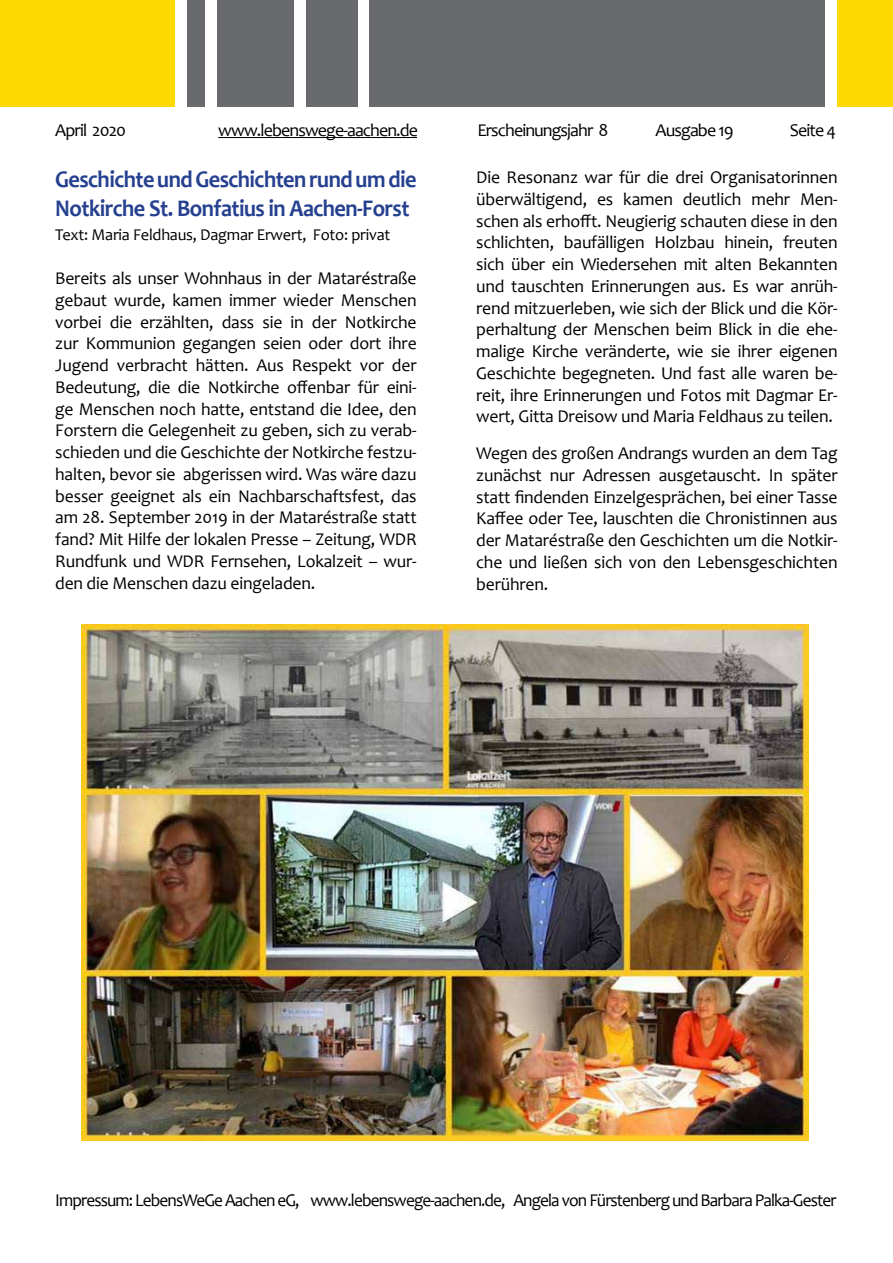
<style>
.page{position:relative;width:893px;height:1263px;background:#fff}
.page>*{position:absolute;margin:0;border:0;box-sizing:border-box;transform-origin:0 0}
.t1{font:700 24px/28.5px "Candara";letter-spacing:-.025em;color:#25408f;scale:.93 1}
.t2{font:18px/21.8px "Candara";letter-spacing:-.05em;color:#000;text-align:justify}
.t3{font:18px "Candara";letter-spacing:-.05em;color:#000;scale:.96 1}
.t4{font:16.5px "Candara";letter-spacing:-.015em;color:#000}
</style>
<div class="page">
<div style="left:370px;top:0;width:455px;height:106px;background:#696a6d"></div>
<div style="left:838px;top:0;width:55px;height:106px;background:#ffda00"></div>
<div style="left:306px;top:0;width:51px;height:106px;background:#696a6d"></div>
<div style="left:217px;top:0;width:76px;height:106px;background:#696a6d"></div>
<div style="left:187px;top:0;width:17px;height:106px;background:#696a6d"></div>
<div style="left:0;top:0;width:174px;height:106px;background:#ffda00"></div>
<img style="left:82px;top:624px;width:726px;height:516px">
<hr style="left:218px;top:137px;width:199px;height:1px;background:#000">
<p class="t2" style="left:55px;top:119px;width:72px">April 2020</p>
<p class="t2" style="left:218px;top:119px;width:201px">www.lebenswege-aachen.de</p>
<p class="t2" style="left:477px;top:119px;width:133px">Erscheinungsjahr 8</p>
<p class="t2" style="left:656px;top:119px;width:80px">Ausgabe 19</p>
<p class="t2" style="left:790px;top:119px;width:48px">Seite 4</p>
<h1 class="t1" style="left:55px;top:165px;width:390px">Geschichte und Geschichten rund um die<br>Notkirche St. Bonfatius in Aachen-Forst</h1>
<p class="t4" style="left:55px;top:224px;width:337px">Text: Maria Feldhaus, Dagmar Erwert, Foto: privat</p>
<p class="t2" style="left:55px;top:267px;width:363px">Bereits als unser Wohnhaus in der Mataréstraße gebaut wurde, kamen immer wieder Menschen vorbei die erzählten, dass sie in der Notkirche zur Kommunion gegangen seien oder dort ihre Jugend verbracht hätten. Aus Respekt vor der Bedeutung, die die Notkirche offenbar für eini&shy;ge Menschen noch hatte, entstand die Idee, den Forstern die Gelegenheit zu geben, sich zu verab&shy;schieden und die Geschichte der Notkirche festzu&shy;halten, bevor sie abgerissen wird. Was wäre dazu besser geeignet als ein Nachbarschaftsfest, das am 28. September 2019 in der Mataréstraße statt fand? Mit Hilfe der lokalen Presse – Zeitung, WDR Rundfunk und WDR Fernsehen, Lokalzeit – wur&shy;den die Menschen dazu eingeladen.</p>
<p class="t2" style="left:476px;top:166px;width:363px">Die Resonanz war für die drei Organisatorinnen überwältigend, es kamen deutlich mehr Men&shy;schen als erhofft. Neugierig schauten diese in den schlichten, baufälligen Holzbau hinein, freuten sich über ein Wiedersehen mit alten Bekannten und tauschten Erinnerungen aus. Es war anrüh&shy;rend mitzuerleben, wie sich der Blick und die Kör&shy;perhaltung der Menschen beim Blick in die ehe&shy;malige Kirche veränderte, wie sie ihrer eigenen Geschichte begegneten. Und fast alle waren be&shy;reit, ihre Erinnerungen und Fotos mit Dagmar Er&shy;wert, Gitta Dreisow und Maria Feldhaus zu teilen.</p>
<p class="t2" style="left:476px;top:442px;width:363px">Wegen des großen Andrangs wurden an dem Tag zunächst nur Adressen ausgetauscht. In später statt findenden Einzelgesprächen, bei einer Tasse Kaffee oder Tee, lauschten die Chronistinnen aus der Mataréstraße den Geschichten um die Notkir&shy;che und ließen sich von den Lebensgeschichten berühren.</p>
<p class="t3" style="left:55px;top:1189px;width:815px">Impressum: LebensWeGe Aachen eG, www.lebenswege-aachen.de, Angela von Fürstenberg und Barbara Palka-Gester</p>
</div>
